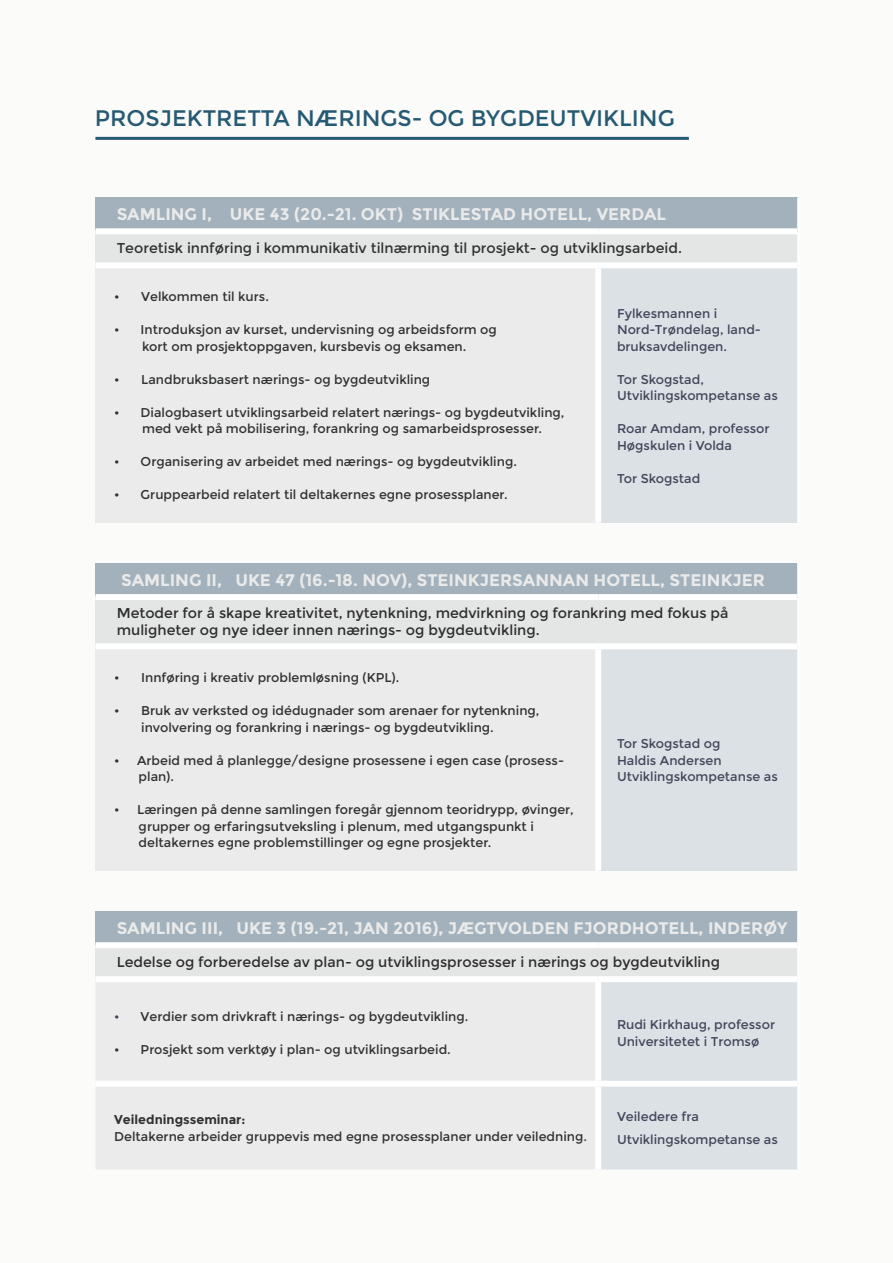
<style>
.page{position:relative;width:893px;height:1263px;background:#fff}
.page>*{position:absolute;margin:0;border:0;box-sizing:border-box;transform-origin:0 0}
.t1{font:22.5px "Montserrat";color:#265a73}
.t2{font:700 16.8px "Montserrat";color:#eaeaea}
.t3{font:14.25px/17.2px "Montserrat";color:#2e2d2d}
.t4{font:14.25px "Montserrat";color:#303131}
.t5{font:12.75px/16.5px "Montserrat";color:#303131}
.t6{font:12.75px/16.5px "Montserrat";color:#45455b}
.s1{color:#45455b}
.s2{font-weight:700}
</style>
<div class="page">
<div style="left:95px;top:197px;width:704px;height:34px;background:#a2b1bb"></div>
<div style="left:95px;top:231px;width:704px;height:34px;background:#e4e5e5"></div>
<div style="left:95px;top:265px;width:503px;height:258px;background:#ebebec"></div>
<div style="left:598px;top:265px;width:201px;height:258px;background:#dbe1e5"></div>
<div style="left:95px;top:228px;width:503px;height:6px;background:#fff"></div>
<div style="left:598px;top:228px;width:199px;height:6px;background:#fff"></div>
<div style="left:95px;top:262px;width:503px;height:6px;background:#fff"></div>
<div style="left:598px;top:262px;width:199px;height:6px;background:#fff"></div>
<div style="left:595px;top:268px;width:6px;height:255px;background:#fff"></div>
<hr style="left:797px;top:197px;width:3px;height:34px;background:#fff">
<hr style="left:797px;top:231px;width:3px;height:34px;background:#fff">
<hr style="left:797px;top:265px;width:3px;height:258px;background:#fff">
<hr style="left:95px;top:137px;width:594px;height:3px;background:#265a73">
<div style="left:95px;top:563px;width:704px;height:34px;background:#a2b1bb"></div>
<div style="left:95px;top:597px;width:704px;height:49px;background:#e4e5e5"></div>
<div style="left:95px;top:646px;width:503px;height:225px;background:#ebebec"></div>
<div style="left:598px;top:646px;width:201px;height:225px;background:#dbe1e5"></div>
<div style="left:95px;top:594px;width:503px;height:6px;background:#fff"></div>
<div style="left:598px;top:594px;width:199px;height:6px;background:#fff"></div>
<div style="left:95px;top:643px;width:503px;height:6px;background:#fff"></div>
<div style="left:598px;top:643px;width:199px;height:6px;background:#fff"></div>
<div style="left:595px;top:649px;width:6px;height:222px;background:#fff"></div>
<hr style="left:797px;top:563px;width:3px;height:34px;background:#fff">
<hr style="left:797px;top:597px;width:3px;height:49px;background:#fff">
<hr style="left:797px;top:646px;width:3px;height:225px;background:#fff">
<div style="left:95px;top:911px;width:704px;height:34px;background:#a2b1bb"></div>
<div style="left:95px;top:945px;width:704px;height:34px;background:#e4e5e5"></div>
<div style="left:95px;top:982px;width:500px;height:187px;background:#ebebec"></div>
<div style="left:601px;top:982px;width:196px;height:187px;background:#dbe1e5"></div>
<div style="left:95px;top:942px;width:503px;height:6px;background:#fff"></div>
<div style="left:598px;top:942px;width:199px;height:6px;background:#fff"></div>
<div style="left:95px;top:976px;width:503px;height:6px;background:#fff"></div>
<div style="left:598px;top:976px;width:199px;height:6px;background:#fff"></div>
<div style="left:95px;top:1081px;width:503px;height:6px;background:#fff"></div>
<div style="left:598px;top:1081px;width:199px;height:6px;background:#fff"></div>
<hr style="left:797px;top:911px;width:3px;height:34px;background:#fff">
<hr style="left:797px;top:945px;width:3px;height:34px;background:#fff">
<h1 class="t1" style="left:95px;top:105px;width:258px">PROSJEKTRETTA Nærin</h1>
<h1 class="t1" style="left:381px;top:105px;width:169px">gs- og bygdeutvik</h1>
<h1 class="t1" style="left:619px;top:105px;width:57px">ling</h1>
<h2 class="t2" style="left:117px;top:204px;width:13px">SAMLING</h2>
<h2 class="t2" style="left:202px;top:204px;width:466px">I , UKE 43 (20.-21. OKT) STIKLESTAD HOTELL, VERDAL</h2>
<p class="t4" style="left:117px;top:240px;width:567px">Teoretisk innføring i kommunikativ tilnærming til prosjekt- og utviklingsarbeid.</p>
<p class="t5" style="left:114px;top:289px;width:156px">• Velkommen til kurs.</p>
<p class="t5" style="left:114px;top:322px;width:384px;text-align:center">• Introduksjon av kurset, undervisning og arbeidsform og kort om prosjektoppgaven, kursbevis og eksamen.</p>
<p class="t5" style="left:114px;top:371px;width:318px">• Landbruksbasert nærings- og bygdeutvikling</p>
<p class="t5" style="left:114px;top:404px;width:452px;text-align:center">• Dialogbasert utviklingsarbeid relatert nærings- og bygdeutvikling, med vekt på mobilisering, forankring og samarbeidsprosesser.</p>
<p class="t5" style="left:114px;top:454px;width:404px">• Organisering av arbeidet med nærings- og bygdeutvikling.</p>
<p class="t5" style="left:114px;top:487px;width:395px">• Gruppearbeid relatert til deltakernes egne prosessplaner.</p>
<p class="t6" style="left:617px;top:305px;width:145px">Fylkesmannen i<br>Nord-Trøndelag, land&shy;bruksavdelingen.</p>
<p class="t6" style="left:617px;top:371px;width:162px">Tor Skogstad,<br>Utviklingskompetanse as</p>
<p class="t6" style="left:617px;top:421px;width:154px">Roar Amdam, professor<br>Høgskulen i Volda</p>
<p class="t6" style="left:617px;top:470px;width:85px">Tor Skogstad</p>
<h2 class="t2" style="left:121px;top:570px;width:13px">SAMLING</h2>
<h2 class="t2" style="left:206px;top:570px;width:561px">II, UKE 47 (16.-18. NOV), STEINKJERSANNAN HOTELL, STEINKJER</h2>
<p class="t3" style="left:117px;top:604px;width:613px">Metoder for å skape kreativitet, nytenkning, medvirkning og forankring med fokus på muligheter og nye ideer innen nærings- og bygdeutvikling.</p>
<p class="t5" style="left:114px;top:670px;width:287px">• Innføring i kreativ problemløsning (KPL).</p>
<p class="t5" style="left:141px;top:703px;width:400px;text-indent:-27px">• Bruk av verksted og idédugnader som arenaer for nytenkning, involvering og forankring i nærings- og bygdeutvikling.</p>
<p class="t5" style="left:139px;top:752px;width:427px;text-indent:-24px">• Arbeid med å planlegge/designe prosessene i egen case (prosess&shy;plan).</p>
<p class="t5" style="left:139px;top:802px;width:437px;text-indent:-24px">• Læringen på denne samlingen foregår gjennom teoridrypp, øvinger, grupper og erfaringsutveksling i plenum, med utgangspunkt i deltakernes egne problemstillinger og egne prosjekter.</p>
<p class="t6" style="left:617px;top:736px;width:162px">Tor Skogstad og<br>Haldis Andersen<br>Utviklingskompetanse as</p>
<h2 class="t2" style="left:117px;top:918px;width:13px">SAMLING</h2>
<h2 class="t2" style="left:202px;top:918px;width:587px">III, UKE 3 (19.-21, JAN 2016), JÆGTVOLDEN FJORDHOTELL, INDERØY</h2>
<p class="t3" style="left:117px;top:953px;width:605px">Ledelse og forberedelse av plan- og utviklingsprosesser i nærings og bygdeutvikling</p>
<p class="t5" style="left:114px;top:1008px;width:356px"><span class="s1">•</span> Verdier som drivkraft i nærings- og bygdeutvikling.</p>
<p class="t5" style="left:114px;top:1041px;width:338px">• Prosjekt som verktøy i plan- og utviklingsarbeid.</p>
<p class="t6" style="left:617px;top:1017px;width:160px">Rudi Kirkhaug, professor<br>Universitetet i Tromsø</p>
<p class="t5" style="left:114px;top:1112px;width:474px"><span class="s2">VEILEDNINGSSEMINAR:<br></span>Deltakerne arbeider gruppevis med egne prosessplaner under veiledning<span class="s1">.</span></p>
<p class="t6" style="left:617px;top:1106px;width:162px;line-height:22.5px">Veiledere fra<br>Utviklingskompetanse as</p>
</div>
